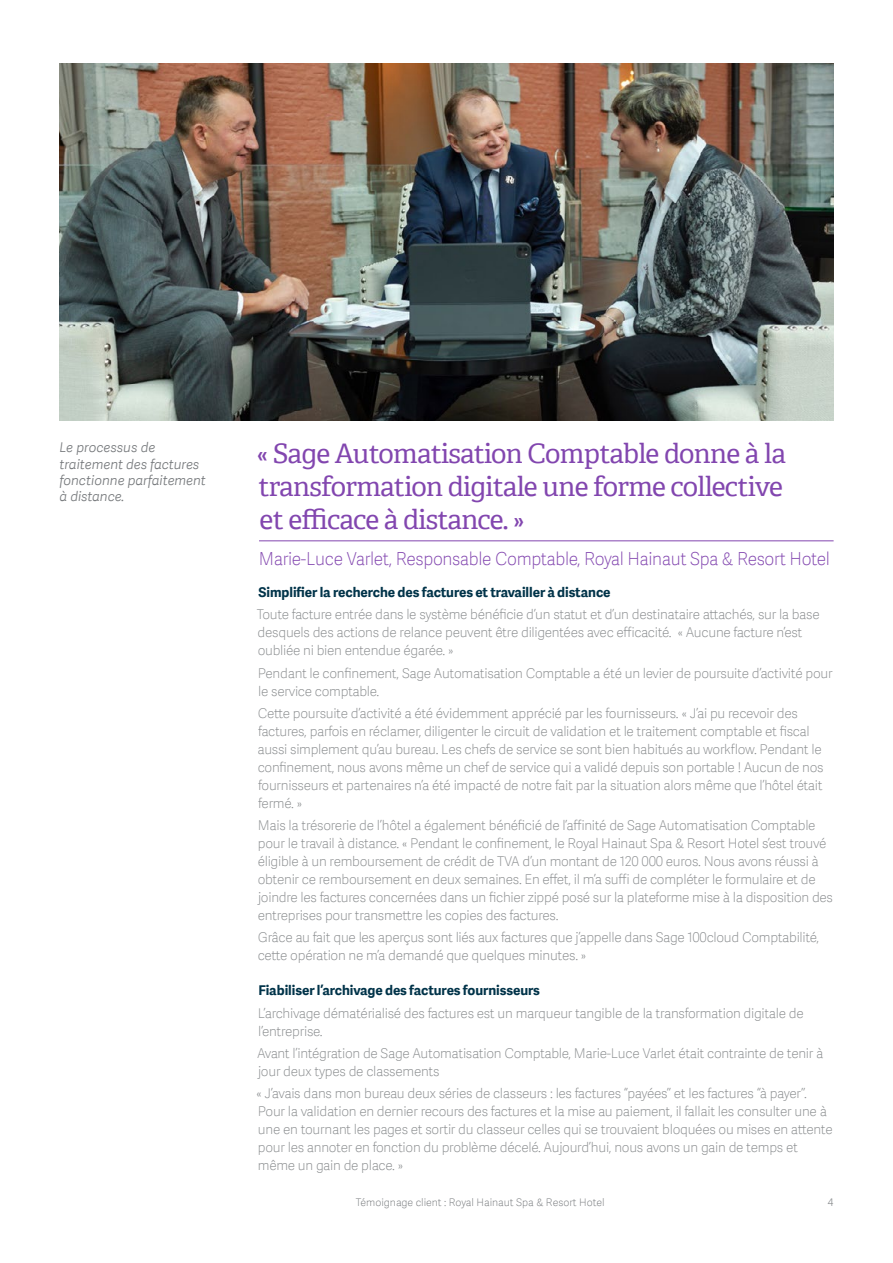
<style>
.page{position:relative;width:893px;height:1263px;background:#fff}
.page>*{position:absolute;margin:0;border:0;box-sizing:border-box;transform-origin:0 0}
.t1{font:27px/33px "Adelle SAGE";letter-spacing:-.025em;color:#8246af}
.t2{font:18px "Adelle Sans SAGE Th";letter-spacing:-.02em;color:#8246af;scale:.96 1}
.t3{font:13.5px/18px "Adelle Sans SAGE Th";letter-spacing:-.02em;color:#888b8d}
.t4{font:700 13.5px "Adelle Sans SAGE";letter-spacing:-.005em;color:#003349}
.t5{font:italic 13.5px/16.2px "Adelle Sans SAGE Lt";color:#75787b}
.t6{font:10.5px "Adelle Sans SAGE Th";color:#75787b}
.t7{font:10.5px "Adelle Sans SAGE Lt";color:#888b8d}
</style>
<div class="page">
<img style="left:60px;top:64px;width:774px;height:357px">
<hr style="left:259px;top:541px;width:575px;height:1px;background:#8246af">
<p class="t5" style="left:60px;top:439px;width:148px">Le processus de traitement des factures fonctionne parfaitement à distance.</p>
<h1 class="t1" style="left:257px;top:435px;width:531px">« Sage Automatisation Comptable donne à la transformation digitale une forme collective et efficace à distance. »</h1>
<h2 class="t2" style="left:259px;top:545px;width:596px">Marie-Luce Varlet, Responsable Comptable, Royal Hainaut Spa &amp; Resort Hotel</h2>
<p class="t4" style="left:259px;top:582px;width:354px">Simplifier la recherche des factures et travailler à distance</p>
<p class="t3" style="left:257px;top:605px;width:565px">Toute facture entrée dans le système bénéficie d’un statut et d’un destinataire attachés, sur la base desquels des actions de relance peuvent être diligentées avec efficacité. « Aucune facture n’est oubliée ni bien entendue égarée. »</p>
<p class="t3" style="left:258px;top:663px;width:576px">Pendant le confinement, Sage Automatisation Comptable a été un levier de poursuite d’activité pour le service comptable.</p>
<p class="t3" style="left:258px;top:703px;width:567px">Cette poursuite d’activité a été évidemment apprécié par les fournisseurs. « J’ai pu recevoir des factures, parfois en réclamer, diligenter le circuit de validation et le traitement comptable et fiscal aussi simplement qu’au bureau. Les chefs de service se sont bien habitués au workflow. Pendant le confinement, nous avons même un chef de service qui a validé depuis son portable ! Aucun de nos fournisseurs et partenaires n’a été impacté de notre fait par la situation alors même que l’hôtel était fermé. »</p>
<p class="t3" style="left:258px;top:816px;width:577px">Mais la trésorerie de l’hôtel a également bénéficié de l’affinité de Sage Automatisation Comptable pour le travail à distance. « Pendant le confinement, le Royal Hainaut Spa &amp; Resort Hotel s’est trouvé éligible à un remboursement de crédit de TVA d’un montant de 120 000 euros. Nous avons réussi à obtenir ce remboursement en deux semaines. En effet, il m’a suffi de compléter le formulaire et de joindre les factures concernées dans un fichier zippé posé sur la plateforme mise à la disposition des entreprises pour transmettre les copies des factures.</p>
<p class="t3" style="left:258px;top:928px;width:563px">Grâce au fait que les aperçus sont liés aux factures que j’appelle dans Sage 100cloud Comptabilité, cette opération ne m’a demandé que quelques minutes. »</p>
<p class="t4" style="left:258px;top:980px;width:283px">Fiabiliser l’archivage des factures fournisseurs</p>
<p class="t3" style="left:258px;top:1003px;width:547px">L’archivage dématérialisé des factures est un marqueur tangible de la transformation digitale de l’entreprise.</p>
<p class="t3" style="left:257px;top:1043px;width:568px">Avant l’intégration de Sage Automatisation Comptable, Marie-Luce Varlet était contrainte de tenir à jour deux types de classements</p>
<p class="t3" style="left:256px;top:1084px;width:578px">« J’avais dans mon bureau deux séries de classeurs : les factures ‘’payées’’ et les factures ‘’à payer’’.<br>Pour la validation en dernier recours des factures et la mise au paiement, il fallait les consulter une à une en tournant les pages et sortir du classeur celles qui se trouvaient bloquées ou mises en attente pour les annoter en fonction du problème décelé. Aujourd’hui, nous avons un gain de temps et même un gain de place. »</p>
<p class="t6" style="left:356px;top:1195px;width:250px">Témoignage client : Royal Hainaut Spa &amp; Resort Hotel</p>
<p class="t7" style="left:828px;top:1195px;width:7px">4</p>
</div>
